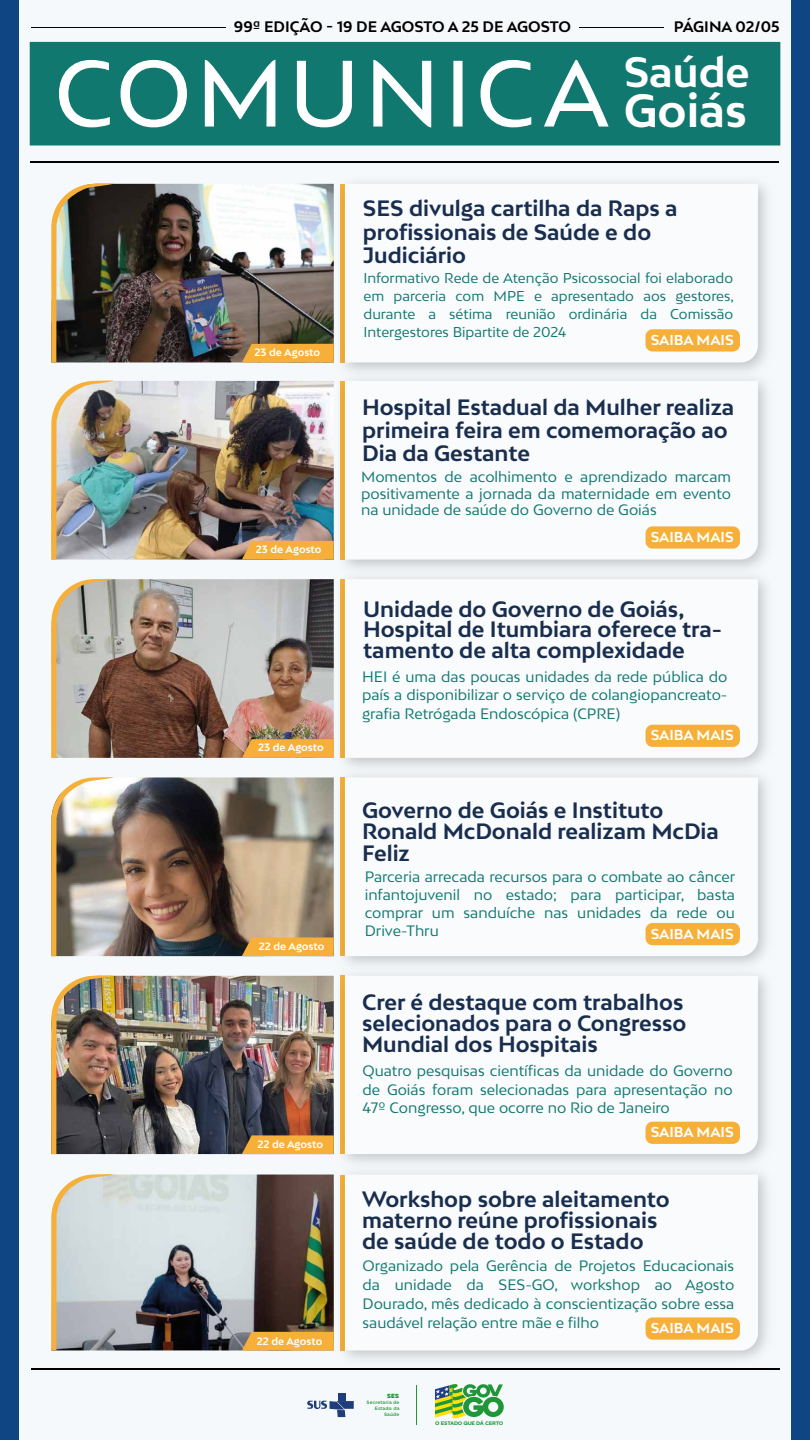
<style>
.page{position:relative;width:810px;height:1440px;background:#fff}
.page>*{position:absolute;margin:0;border:0;box-sizing:border-box;transform-origin:0 0}
.t1{font:700 44.1px "Bw Mitga";color:#fff}
.t2{font:700 40.12px "Bw Mitga";color:#fff}
.t3{font:700 21px/23.1px "Bw Mitga";color:#192e4e}
.t4{font:700 14.4px "Bw Mitga";color:#000}
.t5{font:14.25px/18.7px "Bw Mitga";color:#117870;text-align:justify}
.t6{font:700 13.58px "Bw Mitga";color:#fff}
.t7{font:13.5px/18.1px "Bw Mitga";color:#117870;text-align:justify}
.t8{font:700 10.05px "Bw Mitga";letter-spacing:-.005em;color:#fff}
.t9{font:5.78px "Heavitas";color:#209638}
.t10{font:700 5.1px "Gotham";letter-spacing:-.045em;color:#209638;scale:1.05 1}
.t11{font:500 4.72px/5.7px "Gotham";letter-spacing:.025em;color:#209638;text-align:right}
</style>
<div class="page">
<div style="left:7px;top:0;width:795px;height:1440px;background:#f6f9fc"></div>
<div style="left:0;top:0;width:19px;height:1440px;background:#0f4582"></div>
<div style="left:791px;top:0;width:19px;height:1440px;background:#0f4582"></div>
<div style="left:30px;top:42px;width:750px;height:104px;background:#117870;border:3px solid #117870"></div>
<hr style="left:31px;top:27px;width:195px;height:1px;background:#000">
<hr style="left:579px;top:27px;width:85px;height:1px;background:#000">
<hr style="left:30px;top:161px;width:749px;height:1px;background:#000">
<svg style="left:59px;top:59px;width:51px;height:69px"></svg>
<svg style="left:120px;top:59px;width:67px;height:69px"></svg>
<svg style="left:204px;top:59px;width:72px;height:68px"></svg>
<svg style="left:296px;top:60px;width:56px;height:68px"></svg>
<svg style="left:373px;top:59px;width:59px;height:69px"></svg>
<div style="left:453px;top:61px;width:10px;height:66px;background:#fff;border:1px solid #fff"></div>
<svg style="left:480px;top:59px;width:52px;height:69px"></svg>
<svg style="left:544px;top:59px;width:65px;height:68px"></svg>
<hr style="left:31px;top:1368px;width:749px;height:2px;background:#000">
<img style="left:331px;top:182px;width:436px;height:185px">
<svg style="left:345px;top:184px;width:413px;height:178px"></svg>
<img style="left:116px;top:184px;width:218px;height:178px">
<img style="left:51px;top:183px;width:65px;height:179px">
<div style="left:646px;top:329px;width:94px;height:23px;background:#f6b03a;border-radius:7px"></div>
<div style="left:242px;top:344px;width:92px;height:18px;background:#f6b03a"></div>
<img style="left:340px;top:367px;width:427px;height:199px">
<svg style="left:345px;top:381px;width:413px;height:179px"></svg>
<img style="left:116px;top:381px;width:218px;height:179px">
<img style="left:51px;top:380px;width:65px;height:180px">
<div style="left:646px;top:526px;width:94px;height:23px;background:#f6b03a;border-radius:7px"></div>
<svg style="left:242px;top:541px;width:92px;height:19px;background:#efad40"></svg>
<img style="left:340px;top:566px;width:427px;height:198px">
<svg style="left:345px;top:579px;width:413px;height:179px"></svg>
<img style="left:116px;top:579px;width:218px;height:179px">
<svg style="left:51px;top:578px;width:65px;height:180px;background:#aea291"></svg>
<div style="left:646px;top:725px;width:94px;height:22px;background:#f6b03a;border-radius:7px"></div>
<svg style="left:242px;top:739px;width:92px;height:19px;background:#f0ac3e"></svg>
<img style="left:331px;top:764px;width:436px;height:198px">
<svg style="left:345px;top:777px;width:413px;height:179px"></svg>
<img style="left:116px;top:777px;width:218px;height:179px">
<img style="left:51px;top:777px;width:65px;height:179px">
<div style="left:646px;top:923px;width:94px;height:22px;background:#f6b03a;border-radius:7px"></div>
<svg style="left:242px;top:937px;width:92px;height:19px;background:#eba93b"></svg>
<img style="left:331px;top:962px;width:436px;height:199px">
<svg style="left:345px;top:976px;width:413px;height:178px"></svg>
<img style="left:116px;top:976px;width:218px;height:178px">
<img style="left:51px;top:975px;width:65px;height:179px">
<div style="left:646px;top:1122px;width:94px;height:22px;background:#f6b03a;border-radius:7px"></div>
<svg style="left:242px;top:1135px;width:92px;height:19px;background:#e7a639"></svg>
<img style="left:331px;top:1161px;width:436px;height:198px">
<svg style="left:345px;top:1175px;width:413px;height:175px"></svg>
<img style="left:116px;top:1175px;width:218px;height:175px">
<svg style="left:51px;top:1174px;width:65px;height:176px;background:#c9cac3"></svg>
<div style="left:646px;top:1317px;width:94px;height:23px;background:#f6b03a;border-radius:7px"></div>
<div style="left:242px;top:1332px;width:92px;height:18px;background:#f6b03a"></div>
<div style="left:338px;top:1393px;width:8px;height:7px;background:#1f3c7d"></div>
<svg style="left:307px;top:1401px;width:47px;height:16px"></svg>
<hr style="left:416px;top:1385px;width:1px;height:40px;background:#209638">
<svg style="left:435px;top:1384px;width:69px;height:35px"></svg>
<p class="t4" style="left:234px;top:17px;width:339px">99ª EDIÇÃO - 19 DE AGOSTO A 25 DE AGOSTO</p>
<p class="t4" style="left:674px;top:17px;width:107px">PÁGINA 02/05</p>
<h2 class="t2" style="left:624px;top:45px;width:127px">Saúde</h2>
<h1 class="t1" style="left:624px;top:81px;width:125px">Goiás</h1>
<p class="t8" style="left:255px;top:345px;width:67px">23 de Agosto</p>
<p class="t8" style="left:256px;top:543px;width:67px">23 de Agosto</p>
<p class="t8" style="left:258px;top:741px;width:67px">23 de Agosto</p>
<p class="t8" style="left:259px;top:940px;width:67px">22 de Agosto</p>
<p class="t8" style="left:257px;top:1137px;width:67px">22 de Agosto</p>
<p class="t8" style="left:257px;top:1334px;width:67px">22 de Agosto</p>
<h3 class="t3" style="left:363px;top:196px;width:316px">SES divulga cartilha da Raps a profissionais de Saúde e do<br>Judiciário</h3>
<p class="t7" style="left:363px;top:268px;width:372px">Informativo Rede de Atenção Psicossocial foi elaborado em parceria com MPE e apresentado aos gestores, durante a sétima reunião ordinária da Comissão Intergestores Bipartite de 2024</p>
<p class="t6" style="left:651px;top:331px;width:85px">SAIBA MAIS</p>
<h3 class="t3" style="left:362px;top:395px;width:374px">Hospital Estadual da Mulher realiza primeira feira em comemoração ao<br>Dia da Gestante</h3>
<p class="t5" style="left:361px;top:468px;width:371px;line-height:16.6px">Momentos de acolhimento e aprendizado marcam positivamente a jornada da maternidade em evento na unidade de saúde do Governo de Goiás</p>
<p class="t6" style="left:651px;top:528px;width:85px">SAIBA MAIS</p>
<h3 class="t3" style="left:363px;top:598px;width:361px;line-height:20.4px">Unidade do Governo de Goiás,<br>Hospital de Itumbiara oferece tra&shy;tamento de alta complexidade</h3>
<p class="t5" style="left:362px;top:668px;width:367px;line-height:18.1px">HEI é uma das poucas unidades da rede pública do país a disponibilizar o serviço de colangiopancreato&shy;grafia Retrógada Endoscópica (CPRE)</p>
<p class="t6" style="left:651px;top:726px;width:85px">SAIBA MAIS</p>
<h3 class="t3" style="left:362px;top:799px;width:358px;line-height:21.4px">Governo de Goiás e Instituto<br>Ronald McDonald realizam McDia<br>Feliz</h3>
<p class="t5" style="left:365px;top:867px;width:372px;line-height:18px">Parceria arrecada recursos para o combate ao câncer infantojuvenil no estado; para participar, basta comprar um sanduíche nas unidades da rede ou Drive-Thru</p>
<p class="t6" style="left:651px;top:925px;width:85px">SAIBA MAIS</p>
<h3 class="t3" style="left:362px;top:991px;width:326px;line-height:21.1px">Crer é destaque com trabalhos selecionados para o Congresso<br>Mundial dos Hospitais</h3>
<p class="t5" style="left:363px;top:1061px;width:372px">Quatro pesquisas científicas da unidade do Governo de Goiás foram selecionadas para apresentação no 47º Congresso, que ocorre no Rio de Janeiro</p>
<p class="t6" style="left:651px;top:1123px;width:85px">SAIBA MAIS</p>
<h3 class="t3" style="left:362px;top:1188px;width:309px;line-height:21.1px">Workshop sobre aleitamento materno reúne profissionais de saúde de todo o Estado</h3>
<p class="t5" style="left:363px;top:1256px;width:373px">Organizado pela Gerência de Projetos Educacionais da unidade da SES-GO, workshop ao Agosto Dourado, mês dedicado à conscientização sobre essa saudável relação entre mãe e filho</p>
<p class="t6" style="left:651px;top:1319px;width:85px">SAIBA MAIS</p>
<p class="t9" style="left:387px;top:1393px;width:14px">SES</p>
<p class="t11" style="left:367px;top:1400px;width:34px">Secretaria de<br>Estado da<br>Saúde</p>
<p class="t10" style="left:435px;top:1420px;width:66px">O ESTADO QUE DÁ CERTO</p>
</div>
